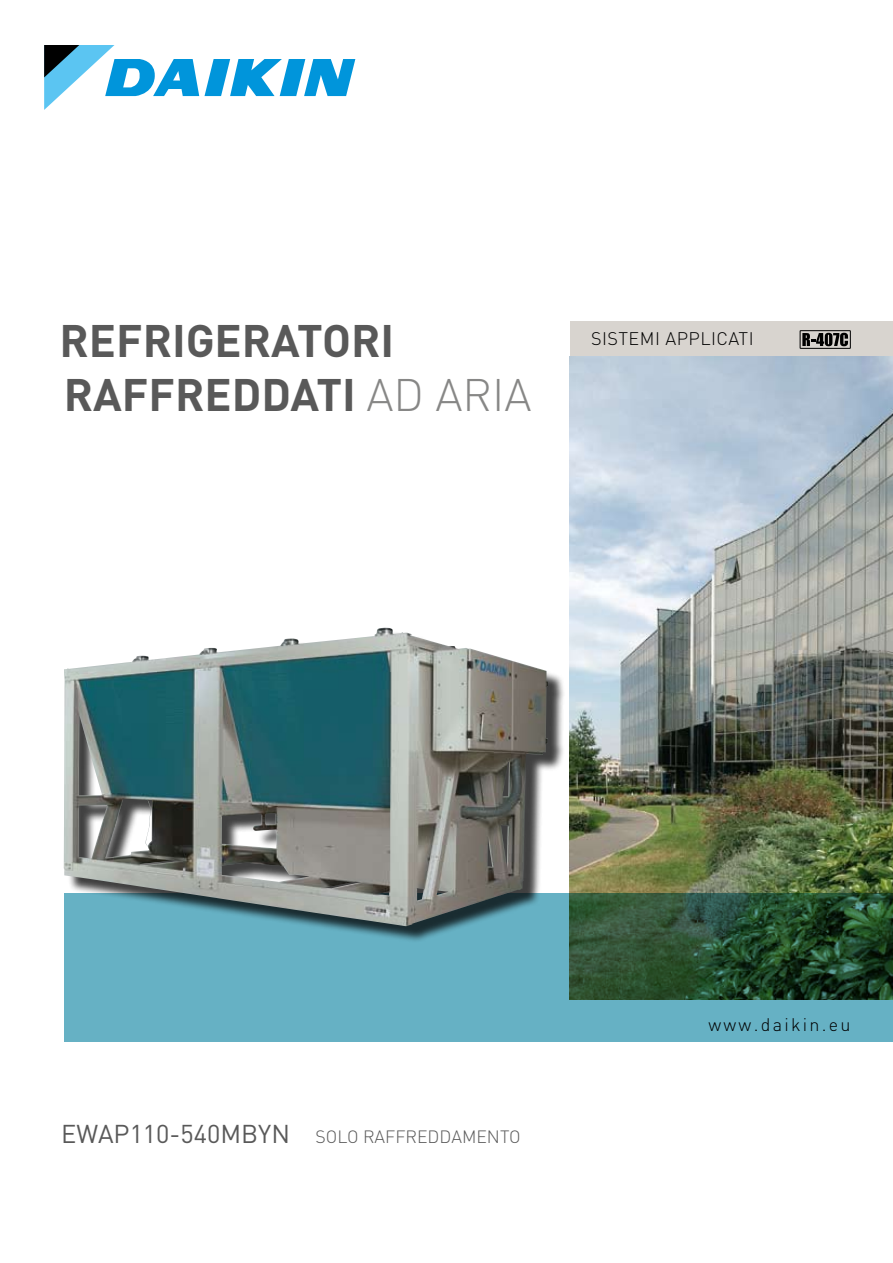
<style>
.page{position:relative;width:893px;height:1263px;background:#fff}
.page>*{position:absolute;margin:0;border:0;box-sizing:border-box;transform-origin:0 0}
.t1{font:700 45px "DIN";color:#595959}
.t2{font:25.5px "DIN";color:#595959}
.t3{font:300 18px "DIN";letter-spacing:.025em;color:#000}
.t4{font:300 17.7px "DIN";color:#595959}
.s1{font-weight:300;color:#878786}
.s2{font-weight:300;font-size:17.7px}
</style>
<div class="page">
<svg style="left:44px;top:45px;width:311px;height:65px"></svg>
<div style="left:570px;top:322px;width:323px;height:68px;background:#d8d4cf"></div>
<img style="left:570px;top:356px;width:323px;height:537px">
<svg style="left:64px;top:893px;width:829px;height:149px;background:#396859"></svg>
<div style="left:800px;top:330px;width:51px;height:19px;border:1px solid #000"></div>
<svg style="left:802px;top:333px;width:46px;height:13px"></svg>
<div style="left:67px;top:631px;width:505px;height:501px;background:#000;opacity:.75"></div>
<img style="left:64px;top:628px;width:484px;height:298px">
<p class="t1" style="left:60px;top:310px;width:336px">REFRIGERATORI</p>
<p class="t3" style="left:591px;top:327px;width:164px">SISTEMI APPLICATI</p>
<p class="t1" style="left:64px;top:364px;width:469px">RAFFREDDATI <span class="s1">AD ARIA</span></p>
<p class="t2" style="left:61px;top:1119px;width:357px">EWAP110-540MBYN <span class="s2">SOLO RAFFREDDAME</span></p>
<p class="t4" style="left:487px;top:1124px;width:35px">NTO</p>
<p class="t3" style="left:708px;top:1013px;width:143px">WWW.DAIKIN.EU</p>
</div>
